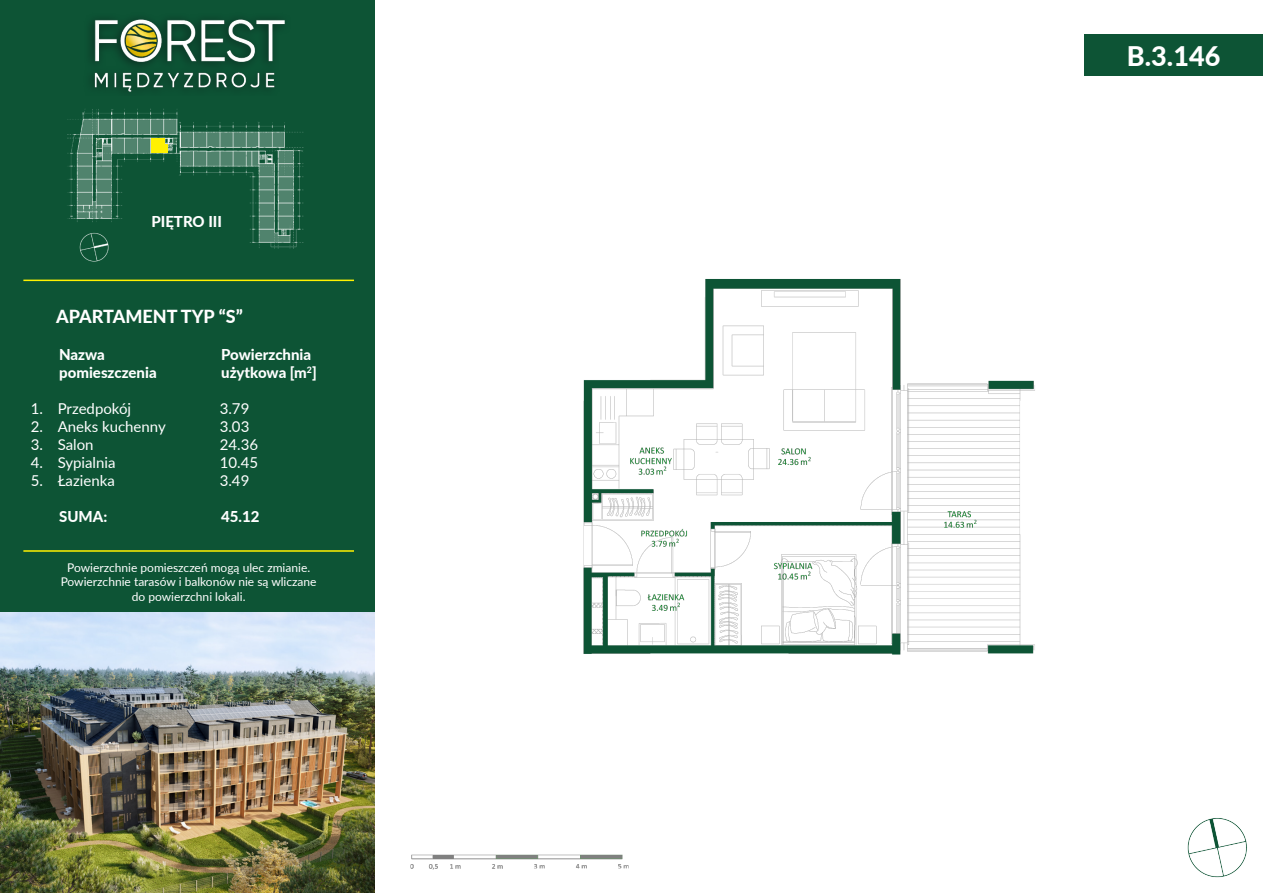
<style>
.page{position:relative;width:1263px;height:893px;background:#fff}
.page>*{position:absolute;margin:0;border:0;box-sizing:border-box;transform-origin:0 0}
.t1{font:800 27px "Lato";color:#fff}
.t2{font:800 18px "Lato";color:#fff}
.t3{font:15px "Lato";color:#fff}
.t4{font:800 15px "Lato";color:#fff}
.t5{font:12px/14.4px "Lato";color:#fff;text-align:center}
</style>
<div class="page">
<div style="left:0;top:0;width:374px;height:893px;background:#0d5435"></div>
<img style="left:43px;top:108px;width:281px;height:172px">
<hr style="left:23px;top:280px;width:331px;height:1px;background:#fff101">
<hr style="left:23px;top:550px;width:331px;height:2px;background:#fff101">
<img style="left:90px;top:19px;width:195px;height:73px">
<img style="left:0;top:612px;width:374px;height:281px">
<img style="left:374px;top:0;width:889px;height:893px">
<div style="left:1084px;top:34px;width:179px;height:41px;background:#0d5435"></div>
<div style="left:151px;top:138px;width:14px;height:14px;background:#fff101"></div>
<svg style="left:165px;top:144px;width:3px;height:8px"></svg>
<p class="t4" style="left:151px;top:210px;width:72px">PIĘTRO III</p>
<p class="t2" style="left:56px;top:304px;width:188px">APARTAMENT TYP “S”</p>
<p class="t4" style="left:59px;top:343px;width:47px">Nazwa</p>
<p class="t4" style="left:221px;top:343px;width:91px">Powierzchnia</p>
<p class="t4" style="left:59px;top:361px;width:99px">pomieszczenia</p>
<p class="t4" style="left:221px;top:361px;width:97px">użytkowa [m<sup>2</sup>]</p>
<p class="t3" style="left:31px;top:397px;width:102px">1. Przedpokój</p>
<p class="t3" style="left:220px;top:397px;width:31px">3.79</p>
<p class="t3" style="left:31px;top:415px;width:137px">2. Aneks kuchenny</p>
<p class="t3" style="left:220px;top:415px;width:31px">3.03</p>
<p class="t3" style="left:31px;top:433px;width:64px">3. Salon</p>
<p class="t3" style="left:220px;top:433px;width:40px">24.36</p>
<p class="t3" style="left:31px;top:451px;width:86px">4. Sypialnia</p>
<p class="t3" style="left:220px;top:451px;width:40px">10.45</p>
<p class="t3" style="left:31px;top:469px;width:86px">5. Łazienka</p>
<p class="t3" style="left:220px;top:469px;width:31px">3.49</p>
<p class="t4" style="left:59px;top:505px;width:50px">SUMA:</p>
<p class="t4" style="left:221px;top:505px;width:40px">45.12</p>
<p class="t5" style="left:61px;top:560px;width:257px">Powierzchnie pomieszczeń mogą ulec zmianie.<br>Powierzchnie tarasów i balkonów nie są wliczane do powierzchni lokali.</p>
<p class="t1" style="left:1127px;top:36px;width:95px">B.3.146</p>
</div>
